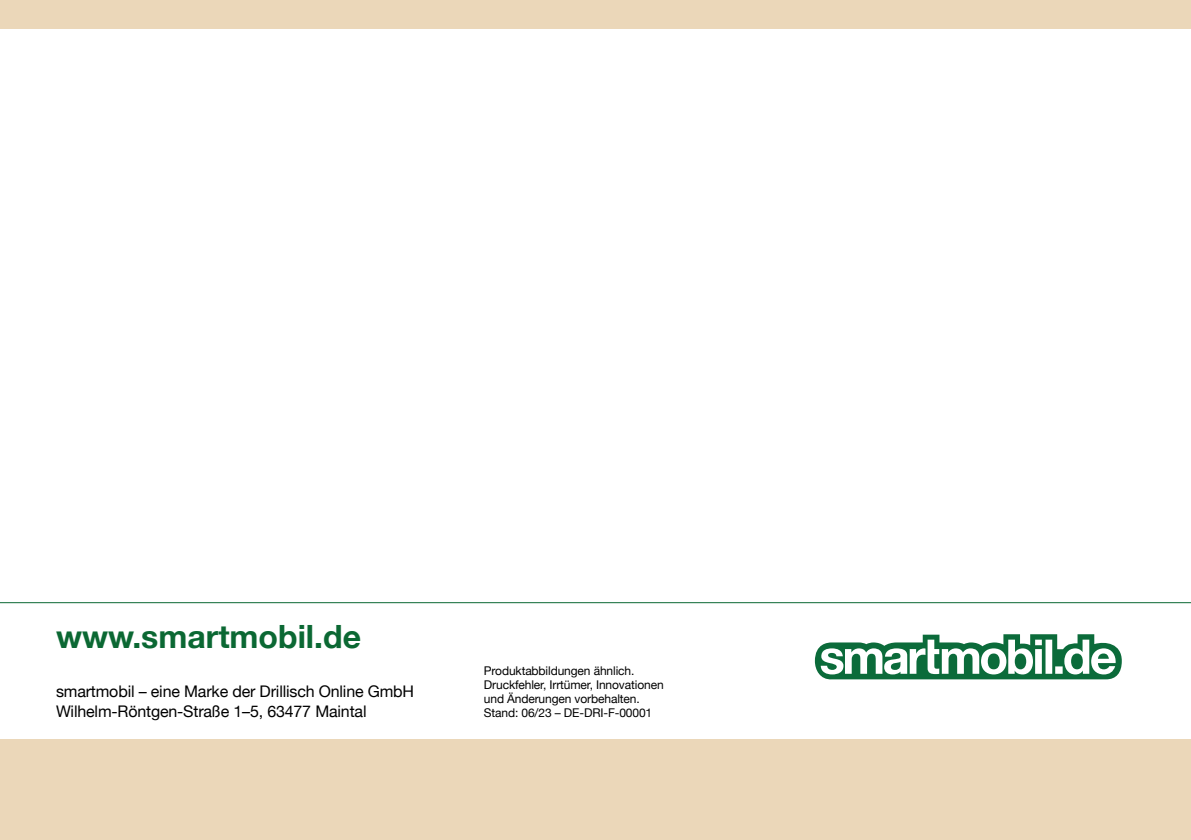
<style>
.page{position:relative;width:1191px;height:840px;background:#fff}
.page>*{position:absolute;margin:0;border:0;box-sizing:border-box;transform-origin:0 0}
.t1{font:700 32px "Helvetica Neue";color:#0b6833}
.t2{font:16px/20px "Helvetica Neue";letter-spacing:-.01em;color:#000}
.t3{font:12px/14px "Helvetica Neue";letter-spacing:-.01em;color:#000}
</style>
<div class="page">
<div style="left:0;top:0;width:1191px;height:839px;background:#ebd7b9"></div>
<div style="left:0;top:29px;width:1191px;height:709px;background:#fff"></div>
<hr style="left:0;top:602px;width:1191px;height:1px;background:#0b6833">
<svg style="left:815px;top:634px;width:306px;height:45px"></svg>
<h1 class="t1" style="left:56px;top:610px;width:306px">www.smartmobil.de</h1>
<h2 class="t2" style="left:56px;top:681px;width:360px">smartmobil – eine Marke der Drillisch Online GmbH<br>Wilhelm-Röntgen-Straße 1–5, 63477 Maintal</h2>
<p class="t3" style="left:484px;top:664px;width:181px">Produktabbildungen ähnlich.<br>Druckfehler, Irrtümer, Innovationen und Änderungen vorbehalten.<br>Stand: 06/23 – DE-DRI-F-00001</p>
</div>
